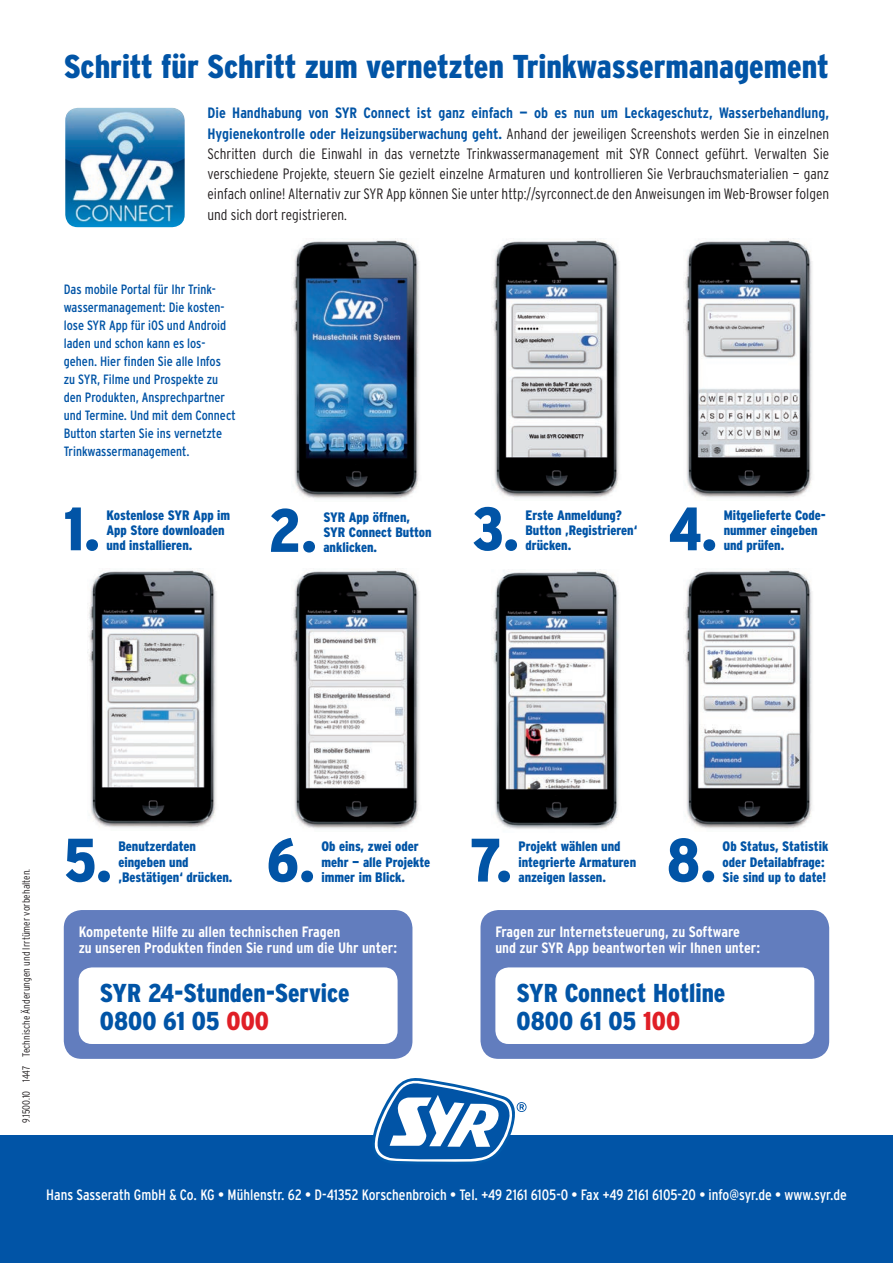
<style>
.page{position:relative;width:893px;height:1263px;background:#fff}
.page>*{position:absolute;margin:0;border:0;box-sizing:border-box;transform-origin:0 0}
.t1{font:900 condensed 61.2px "Interstate";color:#0154a6}
.t2{font:900 condensed 61.05px "Interstate";color:#0154a6}
.t3{font:900 condensed 33px "Interstate";color:#0154a6}
.t4{font:900 condensed 25.8px/27.8px "Interstate";color:#0154a6}
.t5{font:300 condensed 15px/20.2px "Interstate";color:#231f20;text-align:justify}
.t6{font:700 condensed 15px/16.5px "Interstate";color:#fff}
.t7{font:condensed 15px "Interstate";color:#fff}
.t8{font:900 condensed 13.65px/15px "Interstate";color:#0154a6}
.t9{font:condensed 13.5px/18px "Interstate";color:#0154a6}
.t10{font:300 condensed 10.5px "Interstate";color:#231f20}
.s1{font-weight:700;color:#0154a6}
.s2{color:#e01f26}
</style>
<div class="page">
<img style="left:67px;top:109px;width:116px;height:117px">
<div style="left:64px;top:106px;width:122px;height:123px;border:2px solid #fff;border-radius:13px"></div>
<img style="left:291px;top:239px;width:128px;height:260px">
<img style="left:491px;top:238px;width:128px;height:260px">
<img style="left:685px;top:568px;width:127px;height:261px">
<img style="left:291px;top:568px;width:128px;height:261px">
<img style="left:88px;top:568px;width:128px;height:260px">
<img style="left:493px;top:569px;width:126px;height:260px">
<img style="left:684px;top:238px;width:128px;height:260px">
<div style="left:64px;top:910px;width:348px;height:149px;background:#627dbe;border-radius:18px"></div>
<div style="left:79px;top:967px;width:319px;height:77px;background:#fff;border-radius:13px"></div>
<div style="left:480px;top:910px;width:349px;height:149px;background:#627dbe;border-radius:18px"></div>
<div style="left:495px;top:967px;width:319px;height:77px;background:#fff;border-radius:13px"></div>
<div style="left:0;top:1135px;width:893px;height:128px;background:#0154a6"></div>
<svg style="left:373px;top:1078px;width:153px;height:84px"></svg>
<h3 class="t3" style="left:64px;top:48px;width:767px">Schritt für Schritt zum vernetzten Trinkwassermanagement</h3>
<p class="t5" style="left:207px;top:103px;width:623px"><span class="s1">Die Handhabung von SYR Connect ist ganz einfach — ob es nun um Leckageschutz, Wasserbehandlung, Hygienekontrolle oder Heizungsüberwachung geht.</span> Anhand der jeweiligen Screenshots werden Sie in einzelnen Schritten durch die Einwahl in das vernetzte Trinkwassermanagement mit SYR Connect geführt. Verwalten Sie verschiedene Projekte, steuern Sie gezielt einzelne Armaturen und kontrollieren Sie Verbrauchsmaterialien — ganz einfach online! Alternativ zur SYR App können Sie unter http://syrconnect.de den Anweisungen im Web-Browser folgen und sich dort registrieren.</p>
<p class="t9" style="left:64px;top:280px;width:174px">Das mobile Portal für Ihr Trink&shy;wassermanagement: Die kosten&shy;lose SYR App für iOS und Android laden und schon kann es los&shy;gehen. Hier finden Sie alle Infos<br>zu SYR, Filme und Prospekte zu den Produkten, Ansprechpartner und Termine. Und mit dem Connect<br>Button starten Sie ins vernetzte<br>Trinkwassermanagement.</p>
<h2 class="t2" style="left:64px;top:495px;width:38px">1.</h2>
<p class="t8" style="left:106px;top:508px;width:125px">Kostenlose SYR App im<br>App Store downloaden</p>
<p class="t8" style="left:106px;top:538px;width:87px">und installieren.</p>
<h2 class="t2" style="left:269px;top:497px;width:50px">2.</h2>
<p class="t8" style="left:323px;top:509px;width:110px">SYR App öffnen,<br>SYR Connect Button</p>
<p class="t8" style="left:323px;top:539px;width:55px">anklicken.</p>
<h2 class="t2" style="left:472px;top:495px;width:49px">3.</h2>
<p class="t8" style="left:525px;top:508px;width:113px">Erste Anmeldung?<br>Button ‚Registrieren‘</p>
<p class="t8" style="left:525px;top:538px;width:47px">drücken.</p>
<h2 class="t2" style="left:668px;top:495px;width:50px">4.</h2>
<p class="t8" style="left:724px;top:508px;width:104px">Mitgelieferte Code&shy;nummer eingeben</p>
<p class="t8" style="left:724px;top:538px;width:62px">und prüfen.</p>
<p class="t10" style="left:20px;top:1123px;width:255px;rotate:-90deg">9.1500.10 1447 Technische Änderungen und Irrtümer vorbehalten.</p>
<h1 class="t1" style="left:64px;top:826px;width:50px">5.</h1>
<p class="t8" style="left:118px;top:839px;width:79px">Benutzerdaten eingeben und</p>
<p class="t8" style="left:118px;top:869px;width:116px">‚Bestätigen‘ drücken.</p>
<h1 class="t1" style="left:267px;top:826px;width:50px">6.</h1>
<p class="t8" style="left:321px;top:839px;width:110px">Ob eins, zwei oder mehr — alle Projekte</p>
<p class="t8" style="left:321px;top:869px;width:85px">immer im Blick.</p>
<p class="t6" style="left:79px;top:923px;width:320px">Kompetente Hilfe zu allen technischen Fragen<br>zu unseren Produkten finden Sie rund um die Uhr unter:</p>
<h3 class="t4" style="left:100px;top:979px;width:251px">SYR 24-Stunden-Service<br>0800 61 05 <span class="s2">000</span></h3>
<h1 class="t1" style="left:470px;top:826px;width:44px">7.</h1>
<p class="t8" style="left:518px;top:839px;width:119px">Projekt wählen und integrierte Armaturen</p>
<p class="t8" style="left:518px;top:869px;width:89px">anzeigen lassen.</p>
<h1 class="t1" style="left:667px;top:826px;width:51px">8.</h1>
<p class="t8" style="left:723px;top:839px;width:107px">Ob Status, Statistik oder Detailabfrage:</p>
<p class="t8" style="left:723px;top:869px;width:105px">Sie sind up to date!</p>
<p class="t6" style="left:495px;top:923px;width:266px">Fragen zur Internetsteuerung, zu Software und zur SYR App beantworten wir Ihnen unter:</p>
<h3 class="t4" style="left:517px;top:979px;width:210px">SYR Connect Hotline<br>0800 61 05 <span class="s2">100</span></h3>
<p class="t7" style="left:46px;top:1186px;width:802px">Hans Sasserath GmbH &amp; Co. KG • Mühlenstr. 62 • D-41352 Korschenbroich • Tel. +49 2161 6105-0 • Fax +49 2161 6105-20 • info@syr.de • www.syr.de</p>
</div>
